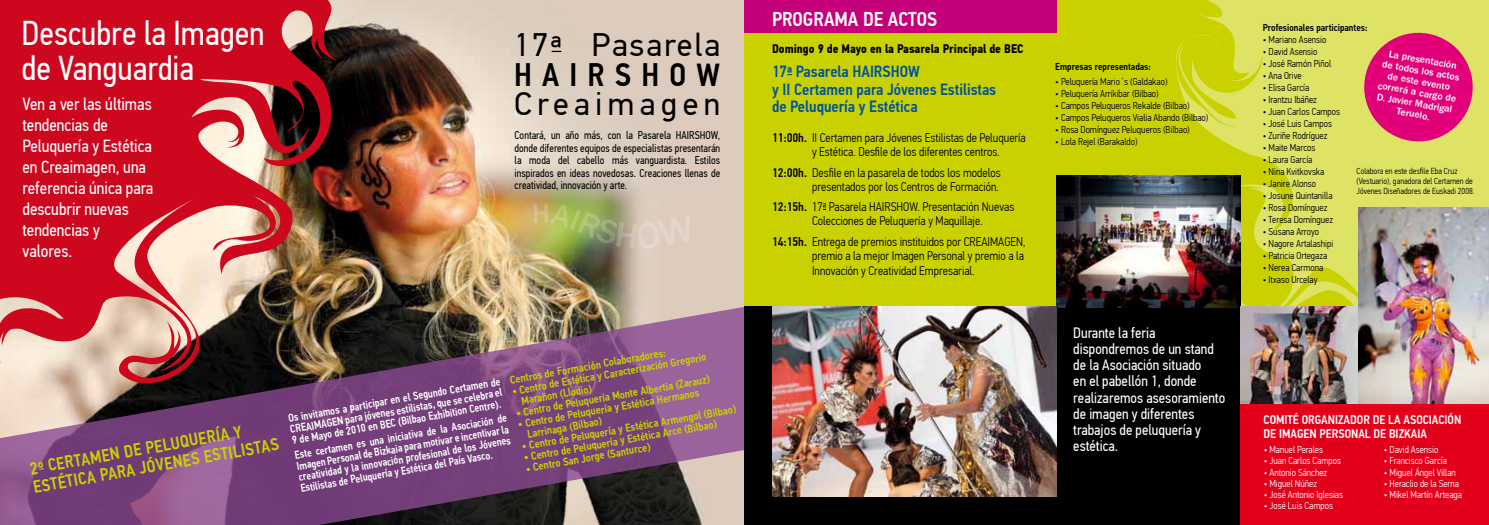
<style>
.page{position:relative;width:1489px;height:525px;background:#fff}
.page>*{position:absolute;margin:0;border:0;box-sizing:border-box;transform-origin:0 0}
.t1{font:34.38px/35.4px "PF Din Text Cond Pro";color:#fff}
.t2{font:32.5px "PF Din Text Pro";letter-spacing:.06em;color:#000}
.t3{font:32.5px "PF Din Text Pro";letter-spacing:.165em;color:#000}
.t4{font:500 32.5px "PF Din Text Cond Pro";letter-spacing:.315em;color:#000}
.t5{font:500 20px "PF Din Text Cond Pro";color:#fff}
.t6{font:17.5px/21px "PF Din Text Cond Pro";color:#fff}
.t7{font:500 17.5px/18.8px "PF Din Text Cond Pro";color:#c9d200}
.t8{font:500 16.25px/17.5px "PF Din Text Cond Pro";color:#00519e}
.t9{font:15px/16.2px "PF Din Text Cond Pro";color:#fff}
.t10{font:300 12.5px/13.8px "PF Din Text Cond Pro";color:#000}
.t11{font:500 12.5px/13.8px "PF Din Text Cond Pro";color:#fff}
.t12{font:700 12.5px "PF Din Text Cond Pro";color:#000}
.t13{font:500 11.25px/11.2px "PF Din Text Cond Pro";color:#c9d200}
.t14{font:11.25px/12.5px "PF Din Text Cond Pro";color:#000;text-align:justify;scale:.95 1}
.t15{font:500 11.25px/11.2px "PF Din Text Cond Pro";color:#fff;text-align:justify;scale:.94 1}
.t16{font:500 11.25px/11.2px "PF Din Text Cond Pro";color:#fff;text-align:justify;scale:.95 1}
.t17{font:300 10px "PF Din Text Cond Pro";color:#000}
.t18{font:300 10px "PF Din Text Cond Pro";color:#fff}
.t19{font:500 10px/11px "ITC Franklin Gothic Std";color:#fff;text-align:center}
.t20{font:500 10px "PF Din Text Cond Pro";color:#000}
.t21{font:300 8.75px/10px "PF Din Text Cond Pro";color:#000}
.s1{font-weight:500}
</style>
<div class="page">
<img style="left:343px;top:0;width:401px;height:306px">
<svg style="left:0;top:306px;width:744px;height:218px;background:#784e75"></svg>
<div style="left:744px;top:0;width:744px;height:524px;background:#c9d200"></div>
<svg style="left:1174px;top:0;width:314px;height:306px;fill:#dee365"></svg>
<div style="left:744px;top:306px;width:744px;height:218px;background:#000"></div>
<div style="left:744px;top:0;width:313px;height:32px;background:#c5007b"></div>
<img style="left:772px;top:306px;width:284px;height:190px">
<img style="left:1056px;top:176px;width:184px;height:131px">
<svg style="left:533px;top:203px;width:157px;height:46px;background:#b8b887"></svg>
<svg style="left:0;top:0;width:343px;height:394px;background:#b43d43"></svg>
<svg style="left:1359px;top:28px;width:117px;height:118px;background:#e04a73"></svg>
<img style="left:1240px;top:306px;width:118px;height:98px">
<img style="left:1358px;top:208px;width:130px;height:196px">
<div style="left:1240px;top:404px;width:248px;height:120px;background:#e2001a"></div>
<svg style="left:38px;top:467px;width:7px;height:3px"></svg>
<h1 class="t1" style="left:22px;top:16px;width:244px">Descubre la Imagen de Vanguardia</h1>
<h3 class="t6" style="left:22px;top:94px;width:132px">Ven a ver las últimas tendencias de<br>Peluquería y Estética en Creaimagen, una referencia única para descubrir nuevas tendencias y valores.</h3>
<h2 class="t2" style="left:514px;top:26px;width:207px">17ª Pasarela</h2>
<h2 class="t4" style="left:514px;top:56px;width:207px">HAIRSHOW</h2>
<h2 class="t3" style="left:514px;top:85px;width:207px">Creaimagen</h2>
<p class="t14" style="left:514px;top:129px;width:218px">Contará, un año más, con la Pasarela HAIRSHOW, donde diferentes equipos de especialistas presentarán la moda del cabello más vanguardista. Estilos inspirados en ideas novedosas. Creaciones llenas de creatividad, innovación y arte.</p>
<h3 class="t7" style="left:29px;top:459px;width:250px;rotate:-10deg">2º CERTAMEN DE PELUQUERÍA Y<br>ESTÉTICA PARA JÓVENES ESTILISTAS</h3>
<p class="t13" style="left:509px;top:374px;width:159px;rotate:-10deg">Centros de Formación Colaboradores:</p>
<p class="t13" style="left:518px;top:384px;width:191px;text-indent:-8px;rotate:-10deg">• Centro de Estética y Caracterización Gregorio<br>Marañon (Llodio)</p>
<p class="t13" style="left:515px;top:407px;width:198px;rotate:-10deg">• Centro de Peluquería Monte Albertia (Zarauz)</p>
<p class="t16" style="left:287px;top:413px;width:228px;rotate:-10deg">Os invitamos a participar en el Segundo Certamen de CREAIMAGEN para jóvenes estilistas, que se celebra el 9 de Mayo de 2010 en BEC (Bilbao Exhibition Centre).</p>
<p class="t13" style="left:524px;top:417px;width:178px;text-indent:-8px;rotate:-10deg">• Centro de Peluquería y Estética Hermanos<br>Larrinaga (Bilbao)</p>
<p class="t13" style="left:521px;top:441px;width:219px;rotate:-10deg">• Centro de Peluquería y Estética Armengol (Bilbao)</p>
<p class="t15" style="left:294px;top:449px;width:230px;rotate:-10deg">Este certamen es una iniciativa de la Asociación de Imagen Personal de Bizkaia para motivar e incentivar la creatividad y la innovación profesional de los Jóvenes Estilistas de Peluquería y Estética del País Vasco.</p>
<p class="t13" style="left:523px;top:452px;width:197px;rotate:-10deg">• Centro de Peluquería y Estética Arce (Bilbao)</p>
<p class="t13" style="left:525px;top:463px;width:128px;rotate:-10deg">• Centro San Jorge (Santurce)</p>
<h3 class="t5" style="left:772px;top:7px;width:167px">PROGRAMA DE ACTOS</h3>
<p class="t12" style="left:772px;top:41px;width:253px">Domingo 9 de Mayo en la Pasarela Principal de BEC</p>
<h3 class="t8" style="left:772px;top:63px;width:226px">17ª Pasarela HAIRSHOW<br>y II Certamen para Jóvenes Estilistas de Peluquería y Estética</h3>
<p class="t10" style="left:812px;top:131px;width:215px;text-indent:-40px"><span class="s1">11:00h.</span> II Certamen para Jóvenes Estilistas de Peluquería y Estética. Desfile de los diferentes centros.</p>
<p class="t10" style="left:772px;top:166px;width:230px;text-align:right"><span class="s1">12:00h.</span> Desfile en la pasarela de todos los modelos presentados por los Centros de Formación.</p>
<p class="t10" style="left:812px;top:200px;width:204px;text-indent:-40px"><span class="s1">12:15h.</span> 17ª Pasarela HAIRSHOW. Presentación Nuevas<br>Colecciones de Peluquería y Maquillaje.</p>
<p class="t10" style="left:772px;top:235px;width:255px;text-align:right"><span class="s1">14:15h.</span> Entrega de premios instituidos por CREAIMAGEN, premio a la mejor Imagen Personal y premio a la</p>
<p class="t10" style="left:812px;top:263px;width:164px">Innovación y Creatividad Empresarial.</p>
<p class="t20" style="left:1055px;top:60px;width:97px">Empresas representadas:</p>
<p class="t17" style="left:1055px;top:76px;width:114px">• Peluquería Mario´s (Galdakao)</p>
<p class="t17" style="left:1055px;top:88px;width:105px">• Peluquería Arrikibar (Bilbao)</p>
<p class="t17" style="left:1055px;top:100px;width:136px">• Campos Peluqueros Rekalde (Bilbao)</p>
<p class="t17" style="left:1055px;top:112px;width:154px">• Campos Peluqueros Vialia Abando (Bilbao)</p>
<p class="t17" style="left:1055px;top:124px;width:136px">• Rosa Domínguez Peluqueros (Bilbao)</p>
<p class="t17" style="left:1055px;top:136px;width:84px">• Lola Rejel (Barakaldo)</p>
<h3 class="t9" style="left:1073px;top:324px;width:153px">Durante la feria dispondremos de un stand de la Asociación situado<br>en el pabellón 1, donde realizaremos asesoramiento de imagen y diferentes trabajos de peluquería y estética.</h3>
<p class="t20" style="left:1262px;top:21px;width:106px">Profesionales participantes:</p>
<p class="t17" style="left:1262px;top:34px;width:65px">• Mariano Asensio</p>
<p class="t17" style="left:1262px;top:46px;width:56px">• David Asensio</p>
<p class="t17" style="left:1262px;top:58px;width:70px">• José Ramón Piñol</p>
<p class="t17" style="left:1262px;top:70px;width:40px">• Ana Orive</p>
<p class="t17" style="left:1262px;top:82px;width:48px">• Elisa García</p>
<p class="t17" style="left:1262px;top:94px;width:56px">• Irantzu Ibáñez</p>
<p class="t17" style="left:1262px;top:106px;width:79px">• Juan Carlos Campos</p>
<p class="t17" style="left:1262px;top:118px;width:71px">• José Luis Campos</p>
<p class="t17" style="left:1262px;top:130px;width:66px">• Zuriñe Rodríguez</p>
<p class="t17" style="left:1262px;top:142px;width:54px">• Maite Marcos</p>
<p class="t17" style="left:1262px;top:154px;width:51px">• Laura García</p>
<p class="t17" style="left:1262px;top:166px;width:63px">• Nina Kvitkovska</p>
<p class="t17" style="left:1262px;top:178px;width:55px">• Janire Alonso</p>
<p class="t17" style="left:1262px;top:190px;width:71px">• Josune Quintanilla</p>
<p class="t17" style="left:1262px;top:202px;width:66px">• Rosa Domínguez</p>
<p class="t17" style="left:1262px;top:214px;width:72px">• Teresa Domínguez</p>
<p class="t17" style="left:1262px;top:226px;width:58px">• Susana Arroyo</p>
<p class="t17" style="left:1262px;top:238px;width:72px">• Nagore Artalashipi</p>
<p class="t17" style="left:1262px;top:250px;width:66px">• Patricia Ortegaza</p>
<p class="t17" style="left:1262px;top:262px;width:62px">• Nerea Carmona</p>
<p class="t17" style="left:1262px;top:274px;width:56px">• Itxaso Urcelay</p>
<p class="t19" style="left:1384px;top:47px;width:81px;rotate:10deg">La presentación de todos los actos de este evento correrá a cargo de<br>D. Javier Madrigal<br>Teruelo.</p>
<p class="t21" style="left:1356px;top:166px;width:119px">Colabora en este desfile Eba Cruz (Vestuario), ganadora del Certamen de<br>Jóvenes Diseñadores de Euskadi 2008.</p>
<p class="t11" style="left:1263px;top:413px;width:199px">COMITÉ ORGANIZADOR DE LA ASOCIACIÓN<br>DE IMAGEN PERSONAL DE BIZKAIA</p>
<p class="t18" style="left:1263px;top:443px;width:61px">• Manuel Perales</p>
<p class="t18" style="left:1263px;top:455px;width:79px">• Juan Carlos Campos</p>
<p class="t18" style="left:1263px;top:466px;width:65px">• Antonio Sánchez</p>
<p class="t18" style="left:1263px;top:477px;width:55px">• Miguel Núñez</p>
<p class="t18" style="left:1263px;top:488px;width:81px">• José Antonio Iglesias</p>
<p class="t18" style="left:1263px;top:500px;width:71px">• José Luis Campos</p>
<p class="t18" style="left:1383px;top:443px;width:56px">• David Asensio</p>
<p class="t18" style="left:1383px;top:455px;width:64px">• Francisco García</p>
<p class="t18" style="left:1383px;top:466px;width:74px">• Miguel Ángel Villan</p>
<p class="t18" style="left:1383px;top:477px;width:77px">• Heraclio de la Serna</p>
<p class="t18" style="left:1383px;top:488px;width:80px">• Mikel Martín Arteaga</p>
</div>
